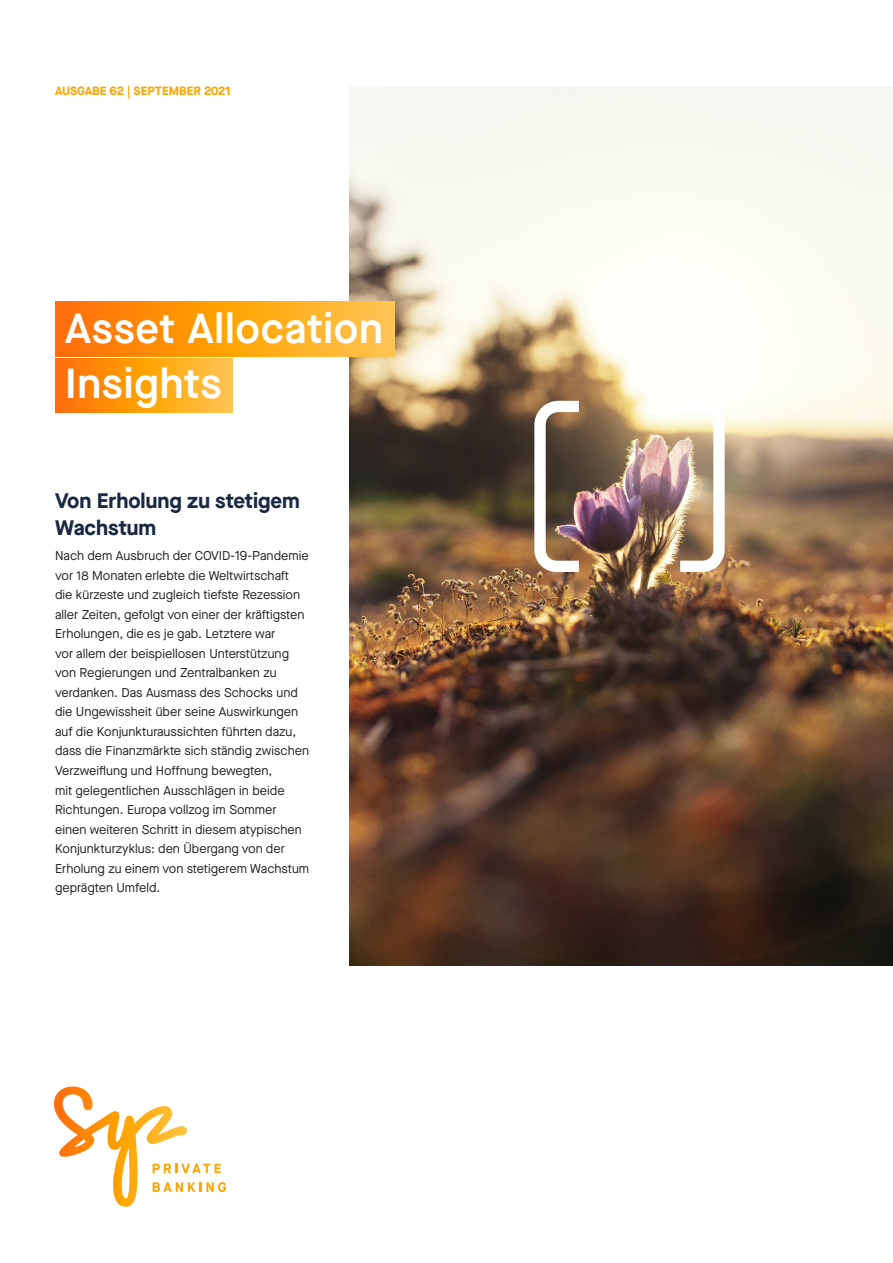
<style>
.page{position:relative;width:893px;height:1263px;background:#fff}
.page>*{position:absolute;margin:0;border:0;box-sizing:border-box;transform-origin:0 0}
.t1{font:600 42px "Maison Neue";letter-spacing:.015em;color:#fff}
.texte{font:700 21px/27px "Maison Neue";color:#192944}
.texte-2{font:12.75px/19.5px "Maison Neue";color:#231f20}
.t2{font:700 12px "Maison Neue";color:#ffa400}
</style>
<div class="page">
<img style="left:350px;top:86px;width:543px;height:879px">
<svg style="left:55px;top:358px;width:178px;height:55px;background:#ff9d18"></svg>
<svg style="left:55px;top:302px;width:339px;height:54px;background:#ff9d18"></svg>
<img style="left:529px;top:395px;width:61px;height:183px">
<img style="left:669px;top:395px;width:61px;height:183px">
<svg style="left:54px;top:1086px;width:172px;height:121px"></svg>
<p class="t2" style="left:55px;top:82px;width:177px">AUSGABE 62 | SEPTEMBER 2021</p>
<p class="t1" style="left:65px;top:299px;width:319px">Asset Allocation</p>
<p class="t1" style="left:65px;top:354px;width:158px">Insights</p>
<p class="texte" style="left:55px;top:486px;width:246px">Von Erholung zu stetigem<br>Wachstum</p>
<p class="texte-2" style="left:55px;top:546px;width:256px">Nach dem Ausbruch der COVID-19-Pandemie vor 18 Monaten erlebte die Weltwirtschaft die kürzeste und zugleich tiefste Rezession aller Zeiten, gefolgt von einer der kräftigsten Erholungen, die es je gab. Letztere war<br>vor allem der beispiellosen Unterstützung von Regierungen und Zentralbanken zu verdanken. Das Ausmass des Schocks und die Ungewissheit über seine Auswirkungen auf die Konjunkturaussichten führten dazu, dass die Finanzmärkte sich ständig zwischen Verzweiflung und Hoffnung bewegten,<br>mit gelegentlichen Ausschlägen in beide Richtungen. Europa vollzog im Sommer einen weiteren Schritt in diesem atypischen Konjunkturzyklus: den Übergang von der Erholung zu einem von stetigerem Wachstum geprägten Umfeld.</p>
</div>
